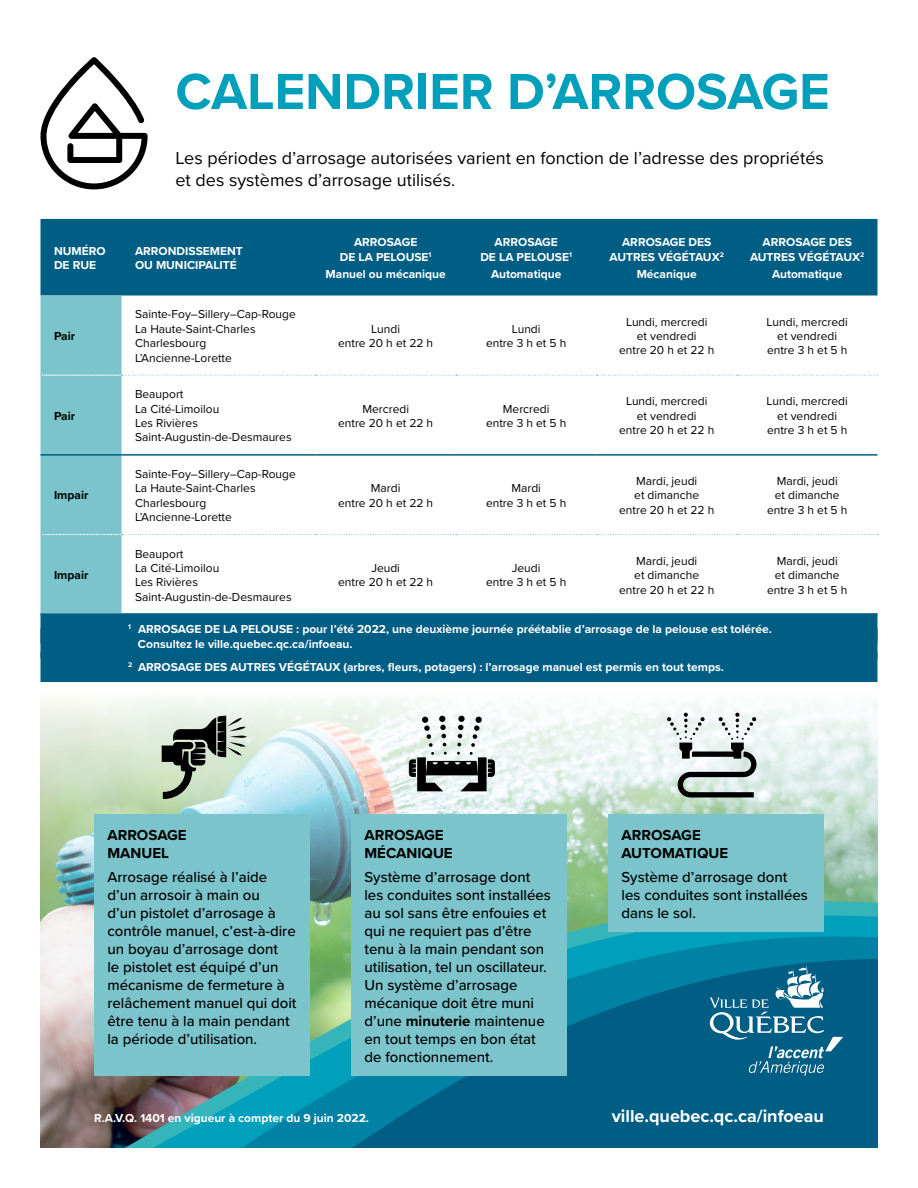
<style>
.page{position:relative;width:918px;height:1188px;background:#fff}
.page>*{position:absolute;margin:0;border:0;box-sizing:border-box;transform-origin:0 0}
.t1{font:700 52.5px "Proxima Nova";color:#009fbc}
.t2{font:18px/21.6px "Proxima Nova";color:#000}
.t3{font:700 18px "Proxima Nova";color:#fff}
.t4{font:500 15px/18px "Proxima Nova";color:#000}
.t5{font:700 15px/18px "Proxima Nova";color:#000}
.TD{font:12px/14.4px "Proxima Nova";color:#000;text-align:center}
.Footnote{font:700 12px "Proxima Nova";color:#fff}
.TH{font:700 12px/14.4px "Proxima Nova";color:#fff;text-align:center}
.TR{font:700 12px "Proxima Nova";color:#000}
.s1{font-weight:700}
</style>
<div class="page">
<img style="left:40px;top:682px;width:838px;height:219px">
<svg style="left:40px;top:903px;width:838px;height:39px;background:#5eb7af"></svg>
<svg style="left:40px;top:942px;width:838px;height:206px;background:#227790"></svg>
<div style="left:40px;top:613px;width:838px;height:30px;background:#005d83"></div>
<div style="left:40px;top:628px;width:838px;height:30px;background:#005d83"></div>
<div style="left:40px;top:652px;width:838px;height:30px;background:#005d83"></div>
<div style="left:40px;top:219px;width:838px;height:77px;background:#005d83"></div>
<svg style="left:40px;top:296px;width:838px;height:318px"></svg>
<hr style="left:40px;top:613px;width:82px;height:2px;background:#005d83">
<hr style="left:122px;top:613px;width:193px;height:2px;background:#005d83">
<hr style="left:315px;top:613px;width:141px;height:2px;background:#005d83">
<hr style="left:456px;top:613px;width:140px;height:2px;background:#005d83">
<hr style="left:596px;top:613px;width:141px;height:2px;background:#005d83">
<hr style="left:737px;top:613px;width:140px;height:2px;background:#005d83">
<svg style="left:710px;top:966px;width:133px;height:110px;background:#287797"></svg>
<svg style="left:667px;top:713px;width:89px;height:84px"></svg>
<svg style="left:162px;top:716px;width:85px;height:83px;background:#919e90"></svg>
<div style="left:439px;top:716px;width:7px;height:6px;background:#000;border-radius:50%"></div>
<svg style="left:422px;top:716px;width:7px;height:7px"></svg>
<div style="left:458px;top:716px;width:7px;height:6px;background:#000;border-radius:50%"></div>
<svg style="left:409px;top:725px;width:86px;height:66px"></svg>
<div style="left:475px;top:716px;width:7px;height:7px;background:#000;border-radius:3px"></div>
<div style="left:94px;top:814px;width:216px;height:262px;background:#7cc4cb"></div>
<div style="left:608px;top:814px;width:216px;height:118px;background:#7cc4cb"></div>
<div style="left:351px;top:814px;width:216px;height:262px;background:#7cc4cb"></div>
<svg style="left:41px;top:57px;width:107px;height:132px"></svg>
<h1 class="t1" style="left:176px;top:52px;width:656px">CALENDRIER D’ARROSAGE</h1>
<p class="t2" style="left:176px;top:147px;width:650px">Les périodes d’arrosage autorisées varient en fonction de l’adresse des propriétés et des systèmes d’arrosage utilisés.</p>
<p class="TH" style="left:54px;top:243px;width:53px;text-align:left">NUMÉRO<br>DE RUE</p>
<p class="TH" style="left:135px;top:243px;width:109px;text-align:left">ARRONDISSEMENT<br>OU MUNICIPALITÉ</p>
<p class="TH" style="left:340px;top:235px;width:93px">ARROSAGE<br>DE LA PELOUSE<sup>1</sup></p>
<p class="TH" style="left:326px;top:266px;width:122px">Manuel ou mécanique</p>
<p class="TR" style="left:54px;top:327px;width:23px">Pair</p>
<p class="TR" style="left:54px;top:407px;width:23px">Pair</p>
<p class="TR" style="left:54px;top:486px;width:36px">Impair</p>
<p class="TD" style="left:135px;top:307px;width:162px">Sainte-Foy–Sillery–Cap-Rouge</p>
<p class="TD" style="left:135px;top:321px;width:122px">La Haute-Saint-Charles</p>
<p class="TD" style="left:135px;top:336px;width:73px">Charlesbourg</p>
<p class="TD" style="left:135px;top:350px;width:98px">L’Ancienne-Lorette</p>
<p class="TD" style="left:135px;top:386px;width:50px">Beauport</p>
<p class="TD" style="left:135px;top:401px;width:86px">La Cité-Limoilou</p>
<p class="TD" style="left:135px;top:415px;width:64px">Les Rivières</p>
<p class="TD" style="left:135px;top:430px;width:158px">Saint-Augustin-de-Desmaures</p>
<p class="TD" style="left:135px;top:466px;width:162px">Sainte-Foy–Sillery–Cap-Rouge</p>
<p class="TD" style="left:135px;top:481px;width:122px">La Haute-Saint-Charles</p>
<p class="TD" style="left:135px;top:495px;width:73px">Charlesbourg</p>
<p class="TD" style="left:135px;top:509px;width:98px">L’Ancienne-Lorette</p>
<p class="TD" style="left:371px;top:321px;width:30px">Lundi</p>
<p class="TD" style="left:338px;top:336px;width:97px">entre 20 h et 22 h</p>
<p class="TD" style="left:362px;top:401px;width:48px">Mercredi</p>
<p class="TD" style="left:338px;top:415px;width:97px">entre 20 h et 22 h</p>
<p class="TD" style="left:371px;top:481px;width:31px">Mardi</p>
<p class="TD" style="left:338px;top:495px;width:97px">entre 20 h et 22 h</p>
<p class="TH" style="left:480px;top:235px;width:93px">ARROSAGE<br>DE LA PELOUSE<sup>1</sup></p>
<p class="TH" style="left:491px;top:266px;width:72px">Automatique</p>
<p class="TD" style="left:512px;top:321px;width:30px">Lundi</p>
<p class="TD" style="left:486px;top:336px;width:82px">entre 3 h et 5 h</p>
<p class="TD" style="left:503px;top:401px;width:48px">Mercredi</p>
<p class="TD" style="left:486px;top:415px;width:82px">entre 3 h et 5 h</p>
<p class="TD" style="left:511px;top:481px;width:31px">Mardi</p>
<p class="TD" style="left:486px;top:495px;width:82px">entre 3 h et 5 h</p>
<p class="TH" style="left:610px;top:235px;width:116px">ARROSAGE DES<br>AUTRES VÉGÉTAUX<sup>2</sup></p>
<p class="TH" style="left:637px;top:266px;width:61px">Mécanique</p>
<p class="TH" style="left:750px;top:235px;width:116px">ARROSAGE DES<br>AUTRES VÉGÉTAUX<sup>2</sup></p>
<p class="TH" style="left:772px;top:266px;width:72px">Automatique</p>
<p class="TD" style="left:626px;top:314px;width:83px">Lundi, mercredi et vendredi</p>
<p class="TD" style="left:619px;top:343px;width:97px">entre 20 h et 22 h</p>
<p class="TD" style="left:767px;top:314px;width:83px">Lundi, mercredi et vendredi</p>
<p class="TD" style="left:767px;top:343px;width:82px">entre 3 h et 5 h</p>
<p class="TD" style="left:626px;top:394px;width:83px">Lundi, mercredi et vendredi</p>
<p class="TD" style="left:619px;top:422px;width:97px">entre 20 h et 22 h</p>
<p class="TD" style="left:767px;top:394px;width:83px">Lundi, mercredi et vendredi</p>
<p class="TD" style="left:767px;top:422px;width:82px">entre 3 h et 5 h</p>
<p class="TD" style="left:634px;top:473px;width:66px;text-align:left">Mardi, jeudi et dimanche</p>
<p class="TD" style="left:619px;top:502px;width:97px">entre 20 h et 22 h</p>
<p class="TD" style="left:775px;top:473px;width:66px;text-align:left">Mardi, jeudi et dimanche</p>
<p class="TD" style="left:767px;top:502px;width:82px">entre 3 h et 5 h</p>
<p class="TR" style="left:54px;top:566px;width:36px">Impair</p>
<p class="TD" style="left:135px;top:546px;width:50px">Beauport</p>
<p class="TD" style="left:135px;top:560px;width:86px">La Cité-Limoilou</p>
<p class="TD" style="left:135px;top:575px;width:64px">Les Rivières</p>
<p class="TD" style="left:135px;top:589px;width:158px">Saint-Augustin-de-Desmaures</p>
<p class="TD" style="left:775px;top:553px;width:66px;text-align:left">Mardi, jeudi et dimanche</p>
<p class="TD" style="left:767px;top:582px;width:82px">entre 3 h et 5 h</p>
<p class="Footnote" style="left:128px;top:620px;width:645px"><sup>1</sup> ARROSAGE DE LA PELOUSE : pour l’été 2022, une deuxième journée préétablie d’arrosage de la pelouse est tolérée.</p>
<p class="Footnote" style="left:138px;top:635px;width:216px">Consultez le ville.quebec.qc.ca/infoeau.</p>
<p class="Footnote" style="left:128px;top:658px;width:597px"><sup>2</sup> ARROSAGE DES AUTRES VÉGÉTAUX (arbres, fleurs, potagers) : l’arrosage manuel est permis en tout temps.</p>
<p class="TD" style="left:634px;top:553px;width:66px;text-align:left">Mardi, jeudi et dimanche</p>
<p class="TD" style="left:619px;top:582px;width:97px">entre 20 h et 22 h</p>
<p class="TD" style="left:371px;top:560px;width:30px">Jeudi</p>
<p class="TD" style="left:338px;top:575px;width:97px">entre 20 h et 22 h</p>
<p class="TD" style="left:512px;top:560px;width:30px">Jeudi</p>
<p class="TD" style="left:486px;top:575px;width:82px">entre 3 h et 5 h</p>
<h2 class="t5" style="left:107px;top:825px;width:81px">ARROSAGE<br>MANUEL</h2>
<p class="t4" style="left:107px;top:868px;width:191px">Arrosage réalisé à l’aide d’un arrosoir à main ou<br>d’un pistolet d’arrosage à contrôle manuel, c’est-à-dire un boyau d’arrosage dont<br>le pistolet est équipé d’un mécanisme de fermeture à relâchement manuel qui doit être tenu à la main pendant la période d’utilisation.</p>
<h2 class="t5" style="left:364px;top:825px;width:90px">ARROSAGE<br>MÉCANIQUE</h2>
<p class="t4" style="left:364px;top:868px;width:188px">Système d’arrosage dont les conduites sont installées au sol sans être enfouies et qui ne requiert pas d’être tenu à la main pendant son utilisation, tel un oscillateur.<br>Un système d’arrosage mécanique doit être muni d’une <span class="s1">minuterie</span> maintenue en tout temps en bon état de fonctionnement.</p>
<h2 class="t5" style="left:622px;top:825px;width:108px">ARROSAGE<br>AUTOMATIQUE</h2>
<p class="t4" style="left:622px;top:868px;width:188px">Système d’arrosage dont les conduites sont installées dans le sol.</p>
<p class="Footnote" style="left:94px;top:1109px;width:276px">R.A.V.Q. 1401 en vigueur à compter du 9 juin 2022.</p>
<p class="t3" style="left:612px;top:1102px;width:214px">ville.quebec.qc.ca/infoeau</p>
</div>
